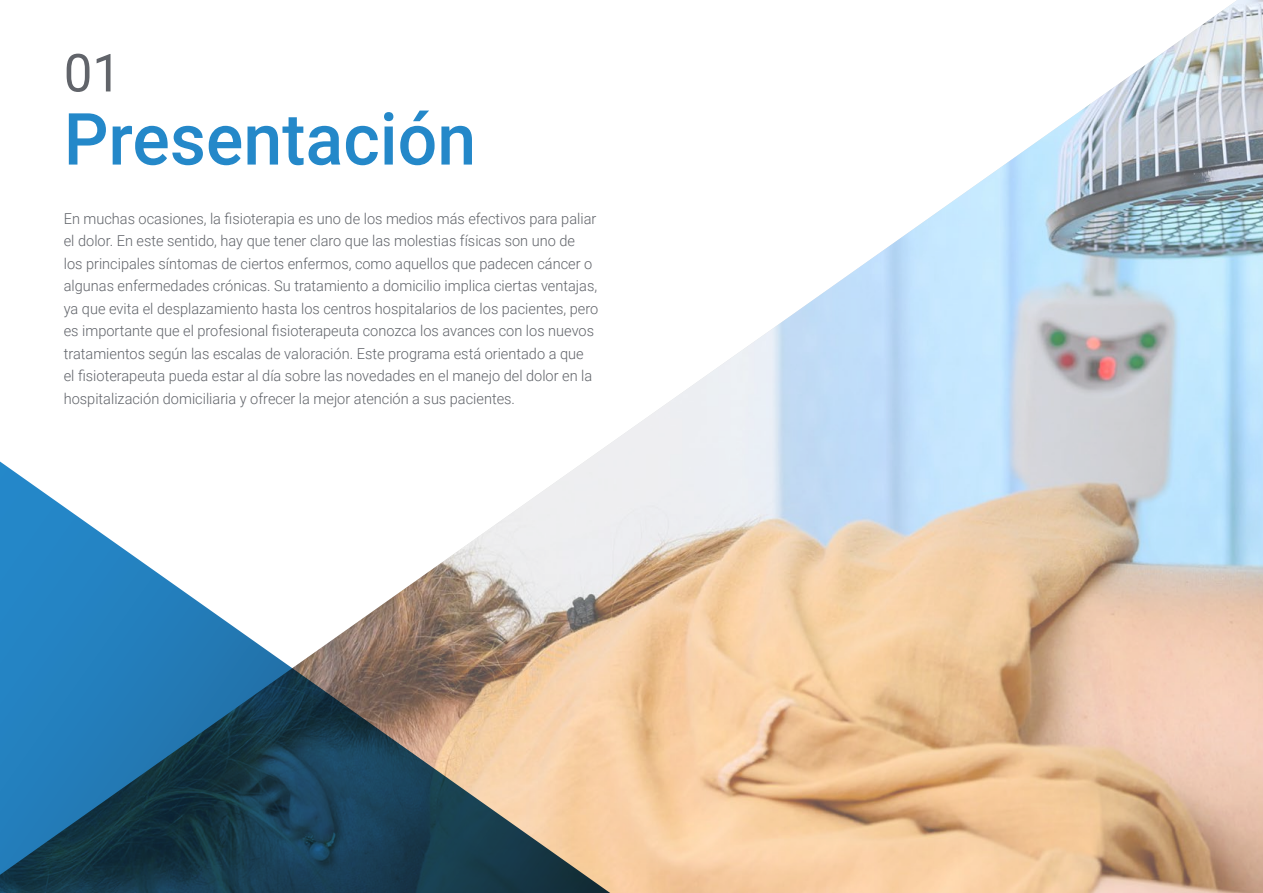
<style>
.page{position:relative;width:1263px;height:893px;background:#fff}
.page>*{position:absolute;margin:0;border:0;box-sizing:border-box;transform-origin:0 0}
.t1{font:500 72px "Roboto";color:#2488c9}
.t2{font:52.5px "Roboto";color:#61646a}
.t3{font:300 15px/22.5px "Roboto";color:#61646a}
</style>
<div class="page">
<img style="left:607px;top:0;width:656px;height:893px">
<svg style="left:0;top:446px;width:640px;height:447px"></svg>
<h2 class="t2" style="left:64px;top:36px;width:59px">01</h2>
<h1 class="t1" style="left:64px;top:89px;width:414px">Presentación</h1>
<p class="t3" style="left:64px;top:207px;width:536px">En muchas ocasiones, la fisioterapia es uno de los medios más efectivos para paliar el dolor. En este sentido, hay que tener claro que las molestias físicas son uno de<br>los principales síntomas de ciertos enfermos, como aquellos que padecen cáncer o algunas enfermedades crónicas. Su tratamiento a domicilio implica ciertas ventajas, ya que evita el desplazamiento hasta los centros hospitalarios de los pacientes, pero es importante que el profesional fisioterapeuta conozca los avances con los nuevos tratamientos según las escalas de valoración. Este programa está orientado a que<br>el fisioterapeuta pueda estar al día sobre las novedades en el manejo del dolor en la hospitalización domiciliaria y ofrecer la mejor atención a sus pacientes.</p>
</div>
